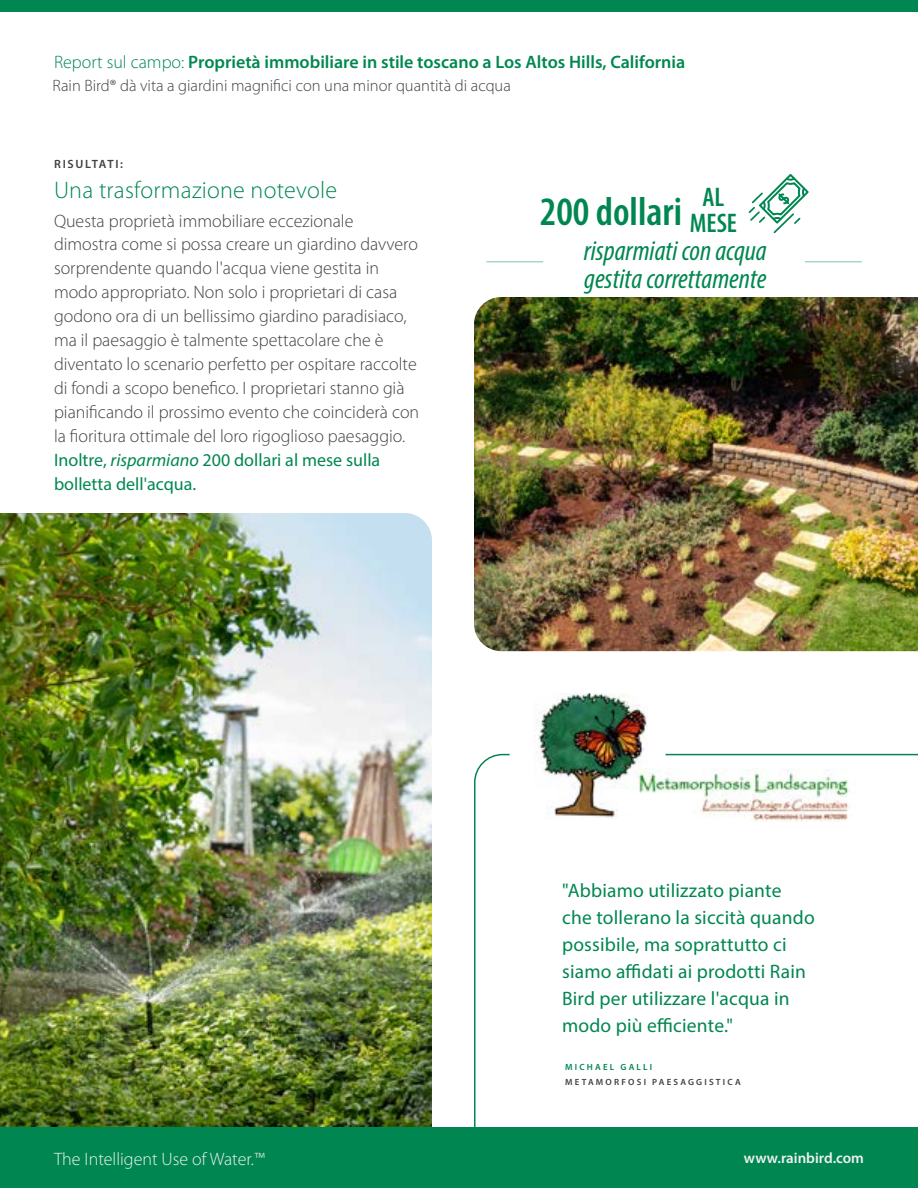
<style>
.page{position:relative;width:918px;height:1188px;background:#fff}
.page>*{position:absolute;margin:0;border:0;box-sizing:border-box;transform-origin:0 0}
.t1{font:600 condensed 40.5px "Myriad Pro";color:#008751}
.t2{font:italic condensed 28.5px/27.6px "Myriad Pro";color:#008751}
.t3{font:600 condensed 27px/26.2px "Myriad Pro";color:#008751;text-align:center}
.t4{font:300 24px "Myriad Pro";letter-spacing:.01em;color:#008751}
.t5{font:19.5px/27px "Myriad Pro";letter-spacing:.01em;color:#008751}
.t6{font:300 18px/24px "Myriad Pro";color:#414042}
.t7{font:600 18px "Myriad Pro";color:#008751}
.t8{font:300 18px "Myriad Pro";color:#f0f0f0}
.t9{font:300 16.5px "Myriad Pro";color:#414042}
.t10{font:600 15px "Myriad Pro";color:#f0f0f0}
.t11{font:600 12px "Myriad Pro";letter-spacing:.145em;color:#414042}
.t12{font:600 9px "Myriad Pro";letter-spacing:.245em;color:#414042}
.t13{font:600 9px "Myriad Pro";letter-spacing:.245em;color:#008751}
.s1{font-weight:300}
.s2{font-weight:400;color:#008751}
.s3{font-weight:400;font-style:italic;color:#008751}
</style>
<div class="page">
<img style="left:0;top:513px;width:432px;height:615px">
<img style="left:474px;top:297px;width:444px;height:354px">
<div style="left:0;top:1128px;width:918px;height:60px;background:#008751"></div>
<div style="left:0;top:0;width:918px;height:12px;background:#008751"></div>
<svg style="left:473px;top:753px;width:445px;height:375px"></svg>
<div style="left:510px;top:679px;width:156px;height:156px;background:#fff;border-radius:50%"></div>
<img style="left:533px;top:693px;width:115px;height:126px">
<img style="left:632px;top:769px;width:224px;height:52px">
<svg style="left:748px;top:174px;width:61px;height:60px"></svg>
<hr style="left:486px;top:261px;width:57px;height:1px;background:#80c3a8">
<hr style="left:805px;top:261px;width:57px;height:1px;background:#80c3a8">
<p class="t7" style="left:54px;top:50px;width:633px"><span class="s1">Report sul campo:</span> Proprietà immobiliare in stile toscano a Los Altos Hills, California</p>
<p class="t9" style="left:52px;top:76px;width:460px">Rain Bird® dà vita a giardini magnifici con una minor quantità di acqua</p>
<p class="t11" style="left:54px;top:156px;width:70px">RISULTATI:</p>
<h3 class="t4" style="left:54px;top:176px;width:285px">Una trasformazione notevole</h3>
<p class="t6" style="left:54px;top:208px;width:367px">Questa proprietà immobiliare eccezionale dimostra come si possa creare un giardino davvero sorprendente quando l'acqua viene gestita in modo appropriato. Non solo i proprietari di casa godono ora di un bellissimo giardino paradisiaco, ma il paesaggio è talmente spettacolare che è diventato lo scenario perfetto per ospitare raccolte di fondi a scopo benefico. I proprietari stanno già pianificando il prossimo evento che coinciderà con la fioritura ottimale del loro rigoglioso paesaggio.<br><span class="s2">Inoltre,</span> <span class="s3">risparmiano</span> <span class="s2">200 dollari al mese sulla bolletta dell'acqua.</span></p>
<h3 class="t3" style="left:690px;top:184px;width:49px">AL<br>MESE</h3>
<h2 class="t2" style="left:584px;top:237px;width:185px">risparmiati con acqua gestita correttamente</h2>
<h1 class="t1" style="left:540px;top:186px;width:144px">200 dollari</h1>
<p class="t5" style="left:562px;top:877px;width:254px">"Abbiamo utilizzato piante che tollerano la siccità quando possibile, ma soprattutto ci siamo affidati ai prodotti Rain<br>Bird per utilizzare l'acqua in modo più efficiente."</p>
<p class="t13" style="left:565px;top:1062px;width:89px">MICHAEL GALLI</p>
<p class="t12" style="left:565px;top:1077px;width:177px">METAMORFOSI PAESAGGISTICA</p>
<p class="t8" style="left:54px;top:1148px;width:212px">The Intelligent Use of Water.™</p>
<p class="t10" style="left:744px;top:1149px;width:122px">www.rainbird.com</p>
</div>
